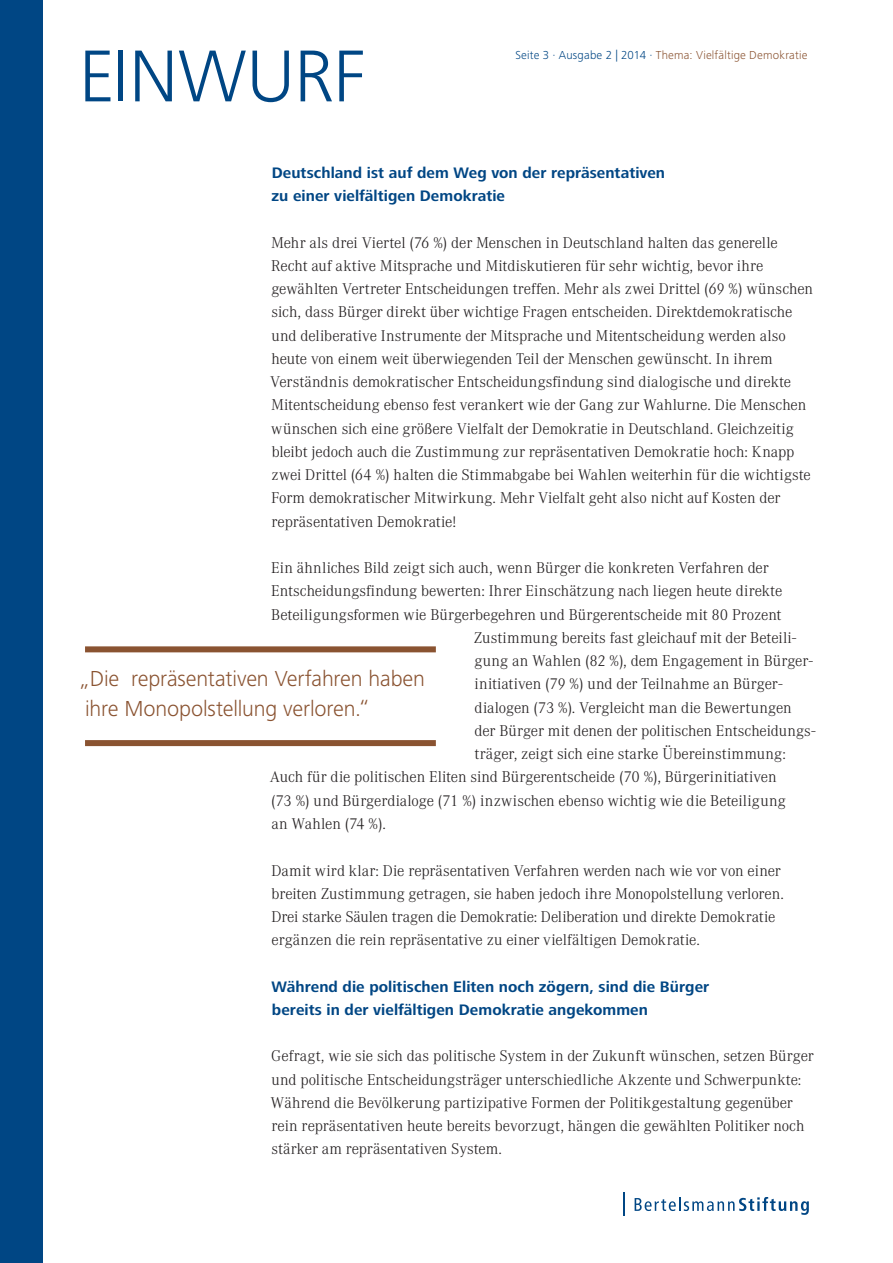
<style>
.page{position:relative;width:893px;height:1263px;background:#fff}
.page>*{position:absolute;margin:0;border:0;box-sizing:border-box;transform-origin:0 0}
.t1{font:300 76.05px "Frutiger Next LT";color:#004684}
.t2{font:300 22.5px/30px "Frutiger Next LT";letter-spacing:-.01em;color:#8a5331}
.t3{font:700 15.75px/23.2px "Frutiger Next LT";letter-spacing:.005em;color:#004684}
.t4{font:300 15.3px/23.2px "Corporate ABQ";letter-spacing:-.005em;color:#231f20}
.t5{font:300 12px "Frutiger Next LT";letter-spacing:.015em;color:#8a5331}
.s1{color:#004684}
</style>
<div class="page">
<svg style="left:635px;top:1197px;width:174px;height:18px"></svg>
<svg style="left:623px;top:1192px;width:1px;height:24px"></svg>
<div style="left:0;top:0;width:43px;height:1263px;background:#004684"></div>
<div style="left:85px;top:646px;width:351px;height:6px;background:#8a5331"></div>
<div style="left:85px;top:740px;width:351px;height:6px;background:#8a5331"></div>
<h1 class="t1" style="left:79px;top:34px;width:103px">einwu</h1>
<h1 class="t1" style="left:294px;top:34px;width:73px">rf</h1>
<p class="t5" style="left:515px;top:49px;width:294px"><span class="s1">Seite 3 · Ausgabe 2 | 2014 ·</span> Thema: Vielfältige Demokratie</p>
<p class="t3" style="left:272px;top:161px;width:395px">Deutschland ist auf dem Weg von der repräsentativen zu einer vielfältigen Demokratie</p>
<p class="t4" style="left:270px;top:231px;width:544px">Mehr als drei Viertel (76 %) der Menschen in Deutschland halten das generelle Recht auf aktive Mitsprache und Mitdiskutieren für sehr wichtig, bevor ihre gewählten Vertreter Entscheidungen treffen. Mehr als zwei Drittel (69 %) wünschen sich, dass Bürger direkt über wichtige Fragen entscheiden. Direktdemokratische und deliberative Instrumente der Mitsprache und Mitentscheidung werden also heute von einem weit überwiegenden Teil der Menschen gewünscht. In ihrem Verständnis demokratischer Entscheidungsfindung sind dialogische und direkte Mitentscheidung ebenso fest verankert wie der Gang zur Wahlurne. Die Menschen wünschen sich eine größere Vielfalt der Demokratie in Deutschland. Gleichzeitig bleibt jedoch auch die Zustimmung zur repräsentativen Demokratie hoch: Knapp zwei Drittel (64 %) halten die Stimmabgabe bei Wahlen weiterhin für die wichtigste Form demokratischer Mitwirkung. Mehr Vielfalt geht also nicht auf Kosten der repräsentativen Demokratie!</p>
<p class="t4" style="left:271px;top:556px;width:499px">Ein ähnliches Bild zeigt sich auch, wenn Bürger die konkreten Verfahren der</p>
<p class="t4" style="left:271px;top:580px;width:513px">Entscheidungsfindung bewerten: Ihrer Einschätzung nach liegen heute direkte</p>
<p class="t4" style="left:271px;top:603px;width:512px">Beteiligungsformen wie Bürgerbegehren und Bürgerentscheide mit 80 Prozent</p>
<p class="t4" style="left:474px;top:626px;width:324px">Zustimmung bereits fast gleichauf mit der Beteili-</p>
<p class="t4" style="left:474px;top:649px;width:340px">gung an Wahlen (82 %), dem Engagement in Bürger-</p>
<p class="t4" style="left:475px;top:673px;width:309px">initiativen (79 %) und der Teilnahme an Bürger-</p>
<p class="t4" style="left:475px;top:696px;width:319px">dialogen (73 %). Vergleicht man die Bewertungen</p>
<p class="t4" style="left:475px;top:719px;width:342px">der Bürger mit denen der politischen Entscheidungs-</p>
<p class="t4" style="left:475px;top:742px;width:313px">träger, zeigt sich eine starke Übereinstimmung:</p>
<p class="t4" style="left:270px;top:766px;width:508px">Auch für die politischen Eliten sind Bürgerentscheide (70 %), Bürgerinitiativen</p>
<p class="t4" style="left:271px;top:789px;width:516px">(73 %) und Bürgerdialoge (71 %) inzwischen ebenso wichtig wie die Beteiligung</p>
<p class="t4" style="left:272px;top:812px;width:116px">an Wahlen (74 %).</p>
<p class="t4" style="left:271px;top:859px;width:514px">Damit wird klar: Die repräsentativen Verfahren werden nach wie vor von einer breiten Zustimmung getragen, sie haben jedoch ihre Monopolstellung verloren.<br>Drei starke Säulen tragen die Demokratie: Deliberation und direkte Demokratie ergänzen die rein repräsentative zu einer vielfältigen Demokratie.</p>
<p class="t3" style="left:271px;top:975px;width:439px">Während die politischen Eliten noch zögern, sind die Bürger bereits in der vielfältigen Demokratie angekommen</p>
<p class="t4" style="left:270px;top:1045px;width:545px">Gefragt, wie sie sich das politische System in der Zukunft wünschen, setzen Bürger und politische Entscheidungsträger unterschiedliche Akzente und Schwerpunkte:<br>Während die Bevölkerung partizipative Formen der Politikgestaltung gegenüber rein repräsentativen heute bereits bevorzugt, hängen die gewählten Politiker noch stärker am repräsentativen System.</p>
<h2 class="t2" style="left:80px;top:663px;width:346px">„Die repräsentativen Verfahren haben ihre Monopolstellung verloren.“</h2>
</div>
